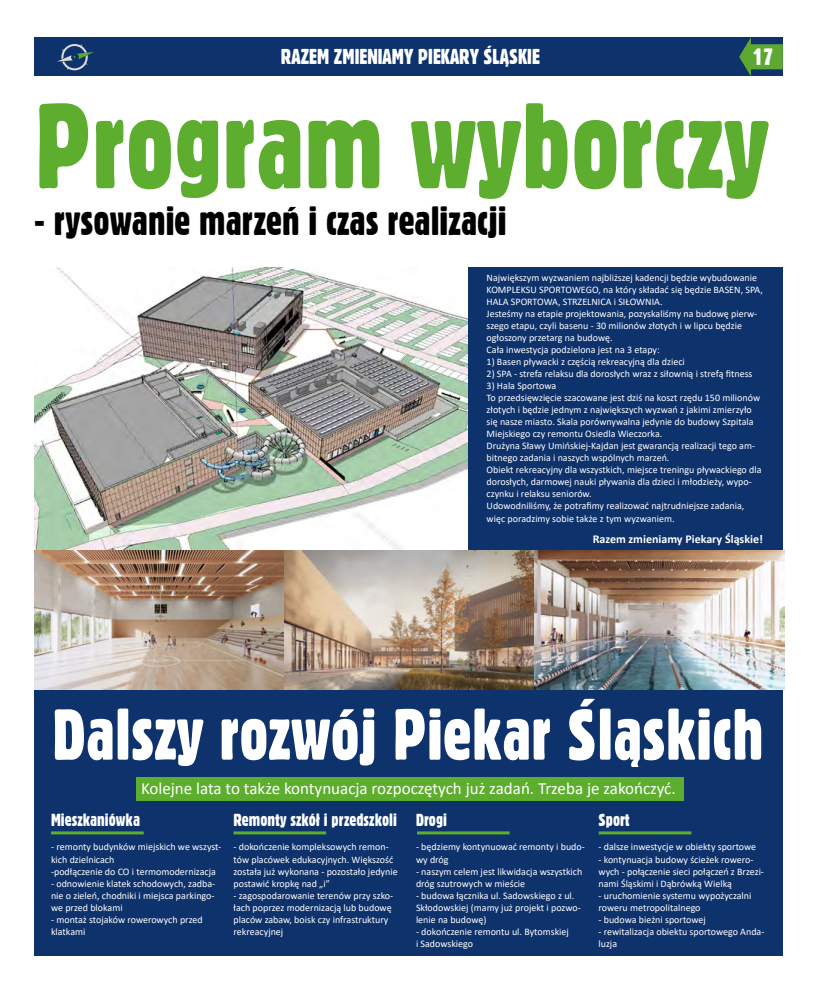
<style>
.page{position:relative;width:820px;height:993px;background:#fff}
.page>*{position:absolute;margin:0;border:0;box-sizing:border-box;transform-origin:0 0}
.t1{font:117px "Gothic 821 Cn BT";color:#5dad2f}
.t2{font:70px "Gothic 821 Cn BT";color:#fff}
.t3{font:39px "Gothic 821 Cn BT";color:#000}
.t4{font:23px "Gothic 821 Cn BT";color:#fff}
.t5{font:21px "Gothic 821 Cn BT";color:#fff}
.t6{font:17px "Calibri";color:#fff}
.t7{font:17px "Gothic 821 Cn BT";color:#fff}
.t8{font:700 12px "Calibri";color:#fff}
.t9{font:10px/12px "Calibri";color:#fff}
</style>
<div class="page">
<div style="left:34px;top:37px;width:748px;height:39px;background:#0e326c"></div>
<svg style="left:739px;top:37px;width:43px;height:40px"></svg>
<svg style="left:57px;top:44px;width:37px;height:26px"></svg>
<div style="left:34px;top:689px;width:748px;height:266px;background:#0e326c"></div>
<div style="left:136px;top:777px;width:547px;height:23px;background:#5dad2f"></div>
<div style="left:467px;top:267px;width:315px;height:283px;background:#0e326c"></div>
<img style="left:34px;top:267px;width:433px;height:283px">
<img style="left:34px;top:550px;width:749px;height:139px">
<hr style="left:51px;top:831px;width:93px;height:3px;background:#5dad2f">
<hr style="left:417px;top:831px;width:92px;height:3px;background:#5dad2f">
<hr style="left:233px;top:831px;width:93px;height:3px;background:#5dad2f">
<hr style="left:598px;top:831px;width:93px;height:3px;background:#5dad2f">
<h3 class="t5" style="left:280px;top:44px;width:260px">RAZEM ZMIENIAMY PIEKARY ŚLĄSKIE</h3>
<h3 class="t4" style="left:752px;top:43px;width:22px">17</h3>
<h1 class="t1" style="left:34px;top:75px;width:736px">Program wyborczy</h1>
<h3 class="t3" style="left:34px;top:197px;width:474px">- rysowanie marzeń i czas realizacji</h3>
<p class="t9" style="left:486px;top:271px;width:277px">Największym wyzwaniem najbliższej kadencji będzie wybudowanie KOMPLEKSU SPORTOWEGO, na który składać się będzie BASEN, SPA, HALA SPORTOWA, STRZELNICA i SIŁOWNIA.<br>Jesteśmy na etapie projektowania, pozyskaliśmy na budowę pierw&shy;szego etapu, czyli basenu - 30 milionów złotych i w lipcu będzie ogłoszony przetarg na budowę.<br>Cała inwestycja podzielona jest na 3 etapy:</p>
<p class="t9" style="left:486px;top:355px;width:200px">1) Basen pływacki z częścią rekreacyjną dla dzieci</p>
<p class="t9" style="left:486px;top:367px;width:267px">2) SPA - strefa relaksu dla dorosłych wraz z siłownią i strefą fitness</p>
<p class="t9" style="left:486px;top:379px;width:276px">3) Hala Sportowa<br>To przedsięwzięcie szacowane jest dziś na koszt rzędu 150 milionów złotych i będzie jednym z największych wyzwań z jakimi zmierzyło się nasze miasto. Skala porównywalna jedynie do budowy Szpitala Miejskiego czy remontu Osiedla Wieczorka.<br>Drużyna Sławy Umińskiej-Kajdan jest gwarancją realizacji tego am&shy;bitnego zadania i naszych wspólnych marzeń.<br>Obiekt rekreacyjny dla wszystkich, miejsce treningu pływackiego dla dorosłych, darmowej nauki pływania dla dzieci i młodzieży, wypo&shy;czynku i relaksu seniorów.<br>Udowodniliśmy, że potrafimy realizować najtrudniejsze zadania, więc poradzimy sobie także z tym wyzwaniem.</p>
<p class="t8" style="left:592px;top:530px;width:172px">Razem zmieniamy Piekary Śląskie!</p>
<h2 class="t2" style="left:53px;top:692px;width:712px">Dalszy rozwój Piekar Śląskich</h2>
<h3 class="t6" style="left:141px;top:776px;width:536px">Kolejne lata to także kontynuacja rozpoczętych już zadań. Trzeba je zakończyć.</h3>
<h3 class="t7" style="left:51px;top:809px;width:90px">Mieszkaniówka</h3>
<p class="t9" style="left:51px;top:840px;width:172px">- remonty budynków miejskich we wszyst&shy;kich dzielnicach<br>-podłączenie do CO i termomodernizacja</p>
<p class="t9" style="left:51px;top:876px;width:166px;text-align:justify">- odnowienie klatek schodowych, zadba&shy;nie o zieleń, chodniki i miejsca parkingo&shy;we przed blokami</p>
<p class="t9" style="left:51px;top:912px;width:153px">- montaż stojaków rowerowych przed klatkami</p>
<h3 class="t7" style="left:233px;top:809px;width:165px">Remonty szkół i przedszkoli</h3>
<p class="t9" style="left:233px;top:840px;width:165px">- dokończenie kompleksowych remon&shy;tów placówek edukacyjnych. Większość została już wykonana - pozostało jedynie postawić kropkę nad „i”</p>
<p class="t9" style="left:233px;top:888px;width:161px">- zagospodarowanie terenów przy szko&shy;łach poprzez modernizacją lub budowę placów zabaw, boisk czy infrastruktury rekreacyjnej</p>
<h3 class="t7" style="left:416px;top:809px;width:32px">Drogi</h3>
<p class="t9" style="left:416px;top:840px;width:170px">- będziemy kontynuować remonty i budo&shy;wy dróg</p>
<p class="t9" style="left:416px;top:864px;width:168px">- naszym celem jest likwidacja wszystkich dróg szutrowych w mieście</p>
<p class="t9" style="left:416px;top:888px;width:166px">- budowa łącznika ul. Sadowskiego z ul.<br>Skłodowskiej (mamy już projekt i pozwo&shy;lenie na budowę)</p>
<p class="t9" style="left:416px;top:924px;width:154px">- dokończenie remontu ul. Bytomskiej i Sadowskiego</p>
<h3 class="t7" style="left:598px;top:809px;width:33px">Sport</h3>
<p class="t9" style="left:598px;top:840px;width:159px">- dalsze inwestycje w obiekty sportowe</p>
<p class="t9" style="left:598px;top:852px;width:167px">- kontynuacja budowy ścieżek rowero&shy;wych - połączenie sieci połączeń z Brzezi&shy;nami Śląskimi i Dąbrówką Wielką</p>
<p class="t9" style="left:598px;top:888px;width:154px">- uruchomienie systemu wypożyczalni roweru metropolitalnego</p>
<p class="t9" style="left:598px;top:912px;width:109px">- budowa bieżni sportowej</p>
<p class="t9" style="left:598px;top:924px;width:167px">- rewitalizacja obiektu sportowego Anda&shy;luzja</p>
</div>
